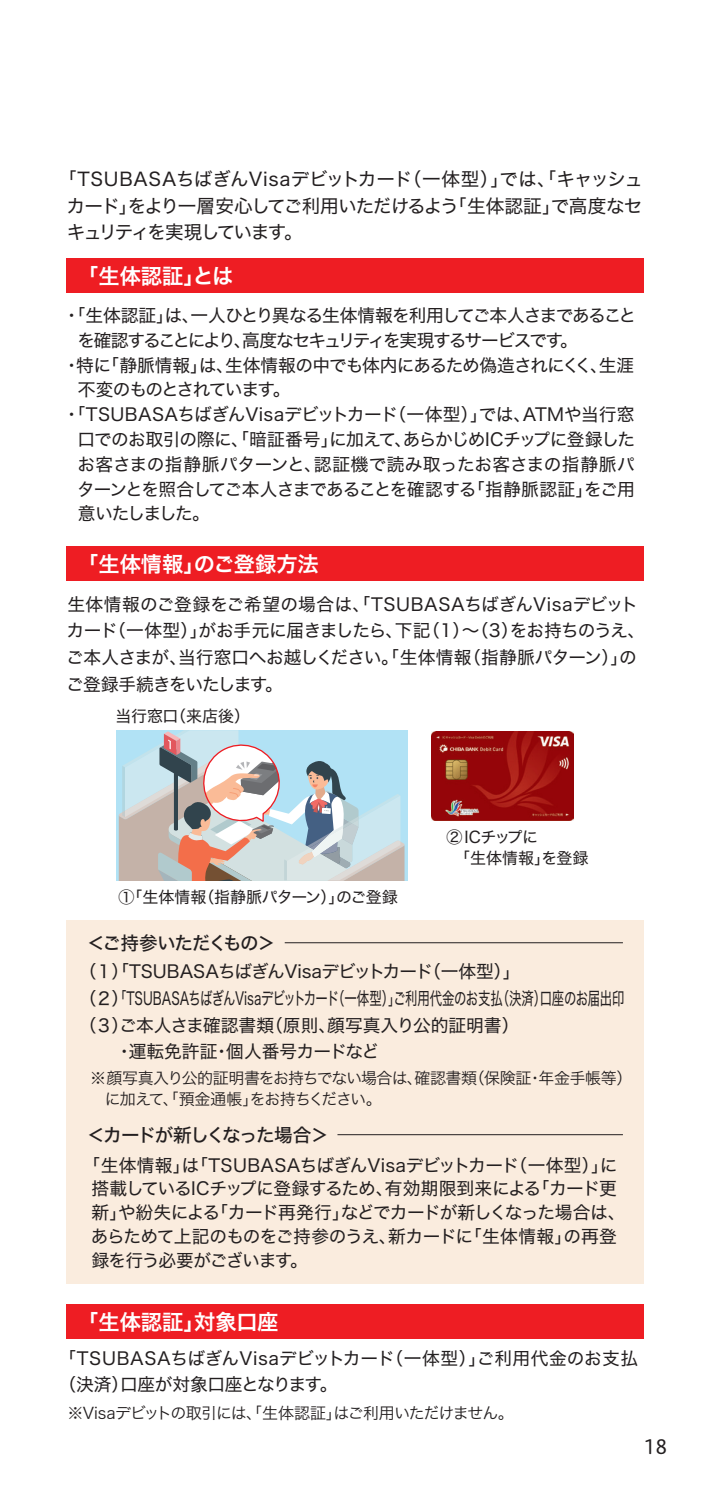
<style>
.page{position:relative;width:709px;height:1489px;background:#fff}
.page>*{position:absolute;margin:0;border:0;box-sizing:border-box;transform-origin:0 0}
.t1{font:21.25px "Hira Kaku Std W6";color:#fff}
.t2{font:19.5px "Hiragino UD Sans R Std W4";color:#231f20}
.t3{font:18.5px/26.5px "Hira Kaku Std W4";letter-spacing:-.065em;color:#231f20;text-align:justify}
.t4{font:18.5px "Hira Kaku Std W5";letter-spacing:-.085em;color:#231f20}
.t5{font:18.5px "Hira Kaku Std W5";letter-spacing:-.065em;color:#231f20}
.t6{font:17.75px/24px "Hira Kaku Std W4";letter-spacing:-.03em;color:#231f20}
.t7{font:17.75px/26.5px "Hira Kaku Std W4";letter-spacing:-.01em;color:#231f20}
.t8{font:17.75px/26.5px "Hira Kaku Std W4";letter-spacing:-.005em;color:#231f20}
.t9{font:17.75px "Hira Kaku Std W4";color:#231f20}
.t10{font:17.75px "Hira Kaku Std W4";letter-spacing:-.055em;color:#231f20}
.t11{font:17.75px "Hira Kaku Std W4";letter-spacing:-.05em;color:#231f20}
.t12{font:17.75px "Hira Kaku Std W4";letter-spacing:-.105em;color:#231f20}
.t13{font:17.75px "Hira Kaku Std W4";letter-spacing:.015em;color:#231f20}
.t14{font:17.75px "Hira Kaku Std W4";letter-spacing:-.085em;color:#231f20}
.t15{font:17.75px "Hira Kaku Std W4";letter-spacing:-.1em;color:#231f20}
.t16{font:16px/21.2px "Hira Kaku Std W3";letter-spacing:-.03em;color:#231f20}
.t17{font:16px/21.2px "Hira Kaku Std W4";color:#231f20}
.t18{font:16px "Hira Kaku Std W3";letter-spacing:-.05em;color:#231f20}
</style>
<div class="page">
<div style="left:67px;top:258px;width:577px;height:35px;background:#ee1d23"></div>
<div style="left:67px;top:546px;width:577px;height:35px;background:#ee1d23"></div>
<div style="left:67px;top:919px;width:577px;height:364px;background:#faecde"></div>
<div style="left:67px;top:1304px;width:577px;height:34px;background:#ee1d23"></div>
<hr style="left:285px;top:942px;width:338px;height:1px;background:#231f20">
<hr style="left:337px;top:1134px;width:286px;height:1px;background:#231f20">
<img style="left:431px;top:731px;width:142px;height:89px">
<svg style="left:118px;top:730px;width:287px;height:150px;background:#bec8cc"></svg>
<p class="t3" style="left:67px;top:166px;width:578px;text-indent:-9px">「TSUBASAちばぎんVisaデビットカード（一体型）」では、「キャッシュカード」をより一層安心してご利用いただけるよう「生体認証」で高度なセキュリティを実現しています。</p>
<p class="t1" style="left:77px;top:259px;width:158px">「生体認証」とは</p>
<p class="t10" style="left:63px;top:302px;width:574px">・「生体認証」は、一人ひとり異なる生体情報を利用してご本人さまであること</p>
<p class="t12" style="left:77px;top:326px;width:502px">を確認することにより、高度なセキュリティを実現するサービスです。</p>
<p class="t6" style="left:63px;top:353px;width:573px">・特に「静脈情報」は、生体情報の中でも体内にあるため偽造されにくく、生涯</p>
<p class="t14" style="left:78px;top:376px;width:214px">不変のものとされています。</p>
<p class="t7" style="left:63px;top:401px;width:573px">・「TSUBASAちばぎんVisaデビットカード（一体型）」では、ATMや当行窓</p>
<p class="t6" style="left:78px;top:427px;width:559px">口でのお取引の際に、「暗証番号」に加えて、あらかじめICチップに登録した</p>
<p class="t13" style="left:77px;top:450px;width:559px">お客さまの指静脈パターンと、認証機で読み取ったお客さまの指静脈パ</p>
<p class="t11" style="left:77px;top:475px;width:559px">ターンとを照合してご本人さまであることを確認する「指静脈認証」をご用</p>
<p class="t15" style="left:78px;top:500px;width:133px">意いたしました。</p>
<p class="t1" style="left:77px;top:547px;width:243px">「生体情報」のご登録方法</p>
<p class="t7" style="left:66px;top:591px;width:580px">生体情報のご登録をご希望の場合は、「TSUBASAちばぎんVisaデビットカード（一体型）」がお手元に届きましたら、下記（1）～（3）をお持ちのうえ、ご本人さまが、当行窓口へお越しください。「生体情報（指静脈パターン）」のご登録手続きをいたします。</p>
<p class="t17" style="left:116px;top:705px;width:136px">当行窓口（来店後）</p>
<p class="t17" style="left:119px;top:886px;width:280px">①「生体情報（指静脈パターン）」のご登録</p>
<p class="t5" style="left:87px;top:928px;width:190px">＜ご持参いただくもの＞</p>
<p class="t17" style="left:454px;top:825px;width:136px;text-indent:-8px">② ICチップに<br>「生体情報」を登録</p>
<p class="t6" style="left:79px;top:959px;width:443px">（１）「TSUBASAちばぎんVisaデビットカード（一体型）」</p>
<p class="t6" style="left:79px;top:986px;width:547px">（２）「TSUBASAちばぎんVisaデビットカード（一体型）」ご利用代金のお支払（決済）口座のお届出印</p>
<p class="t9" style="left:79px;top:1011px;width:442px">（３）ご本人さま確認書類（原則、顔写真入り公的証明書）</p>
<p class="t9" style="left:115px;top:1037px;width:265px">・運転免許証・個人番号カードなど</p>
<p class="t16" style="left:105px;top:1067px;width:529px;text-indent:-15px">※顔写真入り公的証明書をお持ちでない場合は、確認書類（保険証・年金手帳等）に加えて「、預金通帳」をお持ちください。</p>
<p class="t4" style="left:87px;top:1121px;width:243px">＜カードが新しくなった場合＞</p>
<p class="t6" style="left:91px;top:1152px;width:536px;text-indent:-8px">「生体情報」は「TSUBASAちばぎんVisaデビットカード（一体型）」に搭載しているICチップに登録するため、有効期限到来による「カード更新」や紛失による「カード再発行」などでカードが新しくなった場合は、あらためて上記のものをご持参のうえ、新カードに「生体情報」の再登録を行う必要がございます。</p>
<p class="t1" style="left:77px;top:1305px;width:203px">「生体認証」対象口座</p>
<p class="t8" style="left:58px;top:1344px;width:581px">「TSUBASAちばぎんVisaデビットカード（一体型）」ご利用代金のお支払（決済）口座が対象口座となります。</p>
<p class="t18" style="left:67px;top:1400px;width:447px">※Visaデビットの取引には「、生体認証」はご利用いただけません。</p>
<p class="t2" style="left:643px;top:1431px;width:25px">18</p>
</div>
